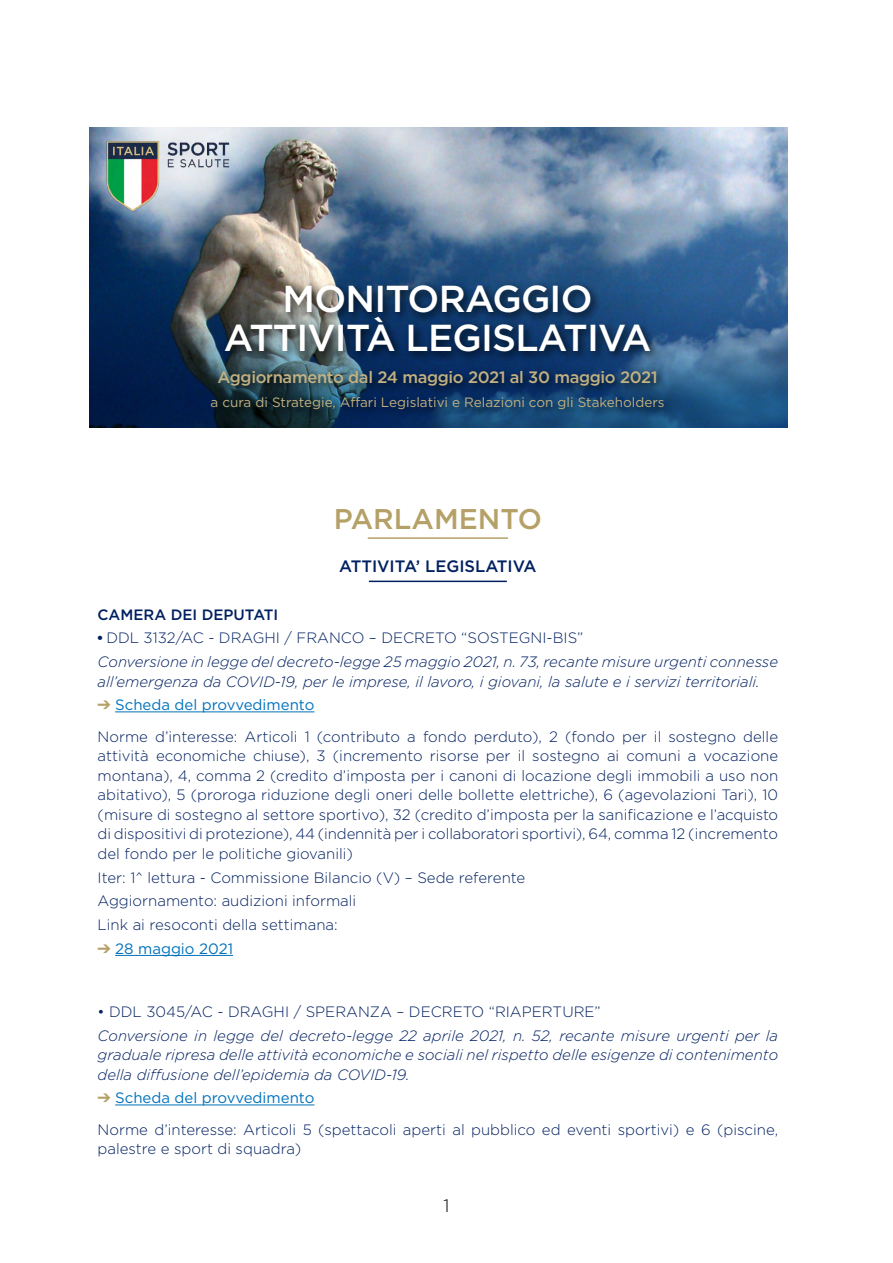
<style>
.page{position:relative;width:893px;height:1263px;background:#fff}
.page>*{position:absolute;margin:0;border:0;box-sizing:border-box;transform-origin:0 0}
.t1{font:500 37.5px "Gotham";color:#fff}
.t2{font:500 28.5px "Gotham";color:#b5a168}
.t3{font:300 18px "Gotham";color:#000}
.t4{font:500 16.5px "Gotham";letter-spacing:-.02em;color:#c2b181}
.t5{font:500 16.5px "Gotham";color:#002060}
.t6{font:300 15px/19.5px "Gotham";color:#002060}
.t7{font:italic 300 15px/19.5px "Gotham";color:#002060}
.t8{font:500 15px "Gotham";color:#002060}
.t9{font:15px "Gotham";color:#0072bc}
.t10{font:13.5px "Gotham";color:#c2b181}
.s1{font-family:"Arial";font-weight:700;font-style:normal}
.s2{font-style:normal}
.s3{color:#b5a168}
.s4{font-weight:400;color:#0072bc}
</style>
<div class="page">
<img style="left:89px;top:128px;width:698px;height:140px">
<svg style="left:89px;top:268px;width:698px;height:159px;background:#23476f"></svg>
<hr style="left:368px;top:537px;width:140px;height:2px;background:#b5a168">
<hr style="left:369px;top:581px;width:138px;height:1px;background:#002060">
<hr style="left:115px;top:711px;width:199px;height:1px;background:#0072bc">
<hr style="left:115px;top:955px;width:118px;height:1px;background:#0072bc">
<hr style="left:115px;top:1104px;width:199px;height:1px;background:#0072bc">
<img style="left:101px;top:136px;width:140px;height:97px">
<div style="left:207px;top:280px;width:467px;height:140px;background:#000;opacity:.75"></div>
<h1 class="t1" style="left:283px;top:274px;width:27px">monitoraggio</h1>
<h1 class="t1" style="left:224px;top:313px;width:22px">attivit</h1>
<h1 class="t1" style="left:366px;top:313px;width:63px">à legislativa</h1>
<p class="t4" style="left:218px;top:366px;width:442px">Aggiornamento dal 24 maggio 2021 al 30 maggio 2021</p>
<p class="t10" style="left:211px;top:393px;width:455px">a cura di Strategie, Affari Legislativi e Relazioni con gli Stakeholders</p>
<h2 class="t2" style="left:334px;top:500px;width:210px">PARLAMENTO</h2>
<p class="t5" style="left:339px;top:555px;width:199px">ATTIVITA’ LEGISLATIVA</p>
<p class="t8" style="left:98px;top:604px;width:182px">CAMERA DEI DEPUTATI</p>
<p class="t7" style="left:98px;top:626px;width:682px;line-height:23.7px"><span class="s1">•</span> <span class="s2">DDL 3132/AC - DRAGHI / FRANCO – DECRETO “SOSTEGNI-BIS”<br></span>Conversione in legge del decreto-legge 25 maggio 2021, n. 73, recante misure urgenti connesse</p>
<p class="t7" style="left:98px;top:671px;width:664px">all’emergenza da COVID-19, per le imprese, il lavoro, i giovani, la salute e i servizi territoriali.</p>
<p class="t6" style="left:98px;top:689px;width:682px;line-height:31.5px"><span class="s3">➔</span> <span class="s4">Scheda del provvedimento<br></span>Norme d’interesse: Articoli 1 (contributo a fondo perduto), 2 (fondo per il sostegno delle</p>
<p class="t6" style="left:98px;top:746px;width:682px;text-align:justify">attività economiche chiuse), 3 (incremento risorse per il sostegno ai comuni a vocazione montana), 4, comma 2 (credito d’imposta per i canoni di locazione degli immobili a uso non abitativo), 5 (proroga riduzione degli oneri delle bollette elettriche), 6 (agevolazioni Tari), 10 (misure di sostegno al settore sportivo), 32 (credito d’imposta per la sanificazione e l’acquisto di dispositivi di protezione), 44 (indennità per i collaboratori sportivi), 64, comma 12 (incremento del fondo per le politiche giovanili)</p>
<p class="t6" style="left:98px;top:865px;width:429px;line-height:23.7px">Iter: 1^ lettura - Commissione Bilancio (V) – Sede referente<br>Aggiornamento: audizioni informali<br>Link ai resoconti della settimana:</p>
<p class="t9" style="left:98px;top:939px;width:137px"><span class="s3">➔</span> 28 maggio 2021</p>
<p class="t6" style="left:98px;top:1001px;width:505px">• DDL 3045/AC - DRAGHI / SPERANZA – DECRETO “RIAPERTURE”</p>
<p class="t7" style="left:98px;top:1025px;width:682px;text-align:justify">Conversione in legge del decreto-legge 22 aprile 2021, n. 52, recante misure urgenti per la graduale ripresa delle attività economiche e sociali nel rispetto delle esigenze di contenimento della diffusione dell’epidemia da COVID-19.</p>
<p class="t6" style="left:98px;top:1082px;width:682px;line-height:31.5px"><span class="s3">➔</span> <span class="s4">Scheda del provvedimento<br></span>Norme d’interesse: Articoli 5 (spettacoli aperti al pubblico ed eventi sportivi) e 6 (piscine,</p>
<p class="t6" style="left:98px;top:1139px;width:205px">palestre e sport di squadra)</p>
<p class="t3" style="left:443px;top:1194px;width:8px">1</p>
</div>
